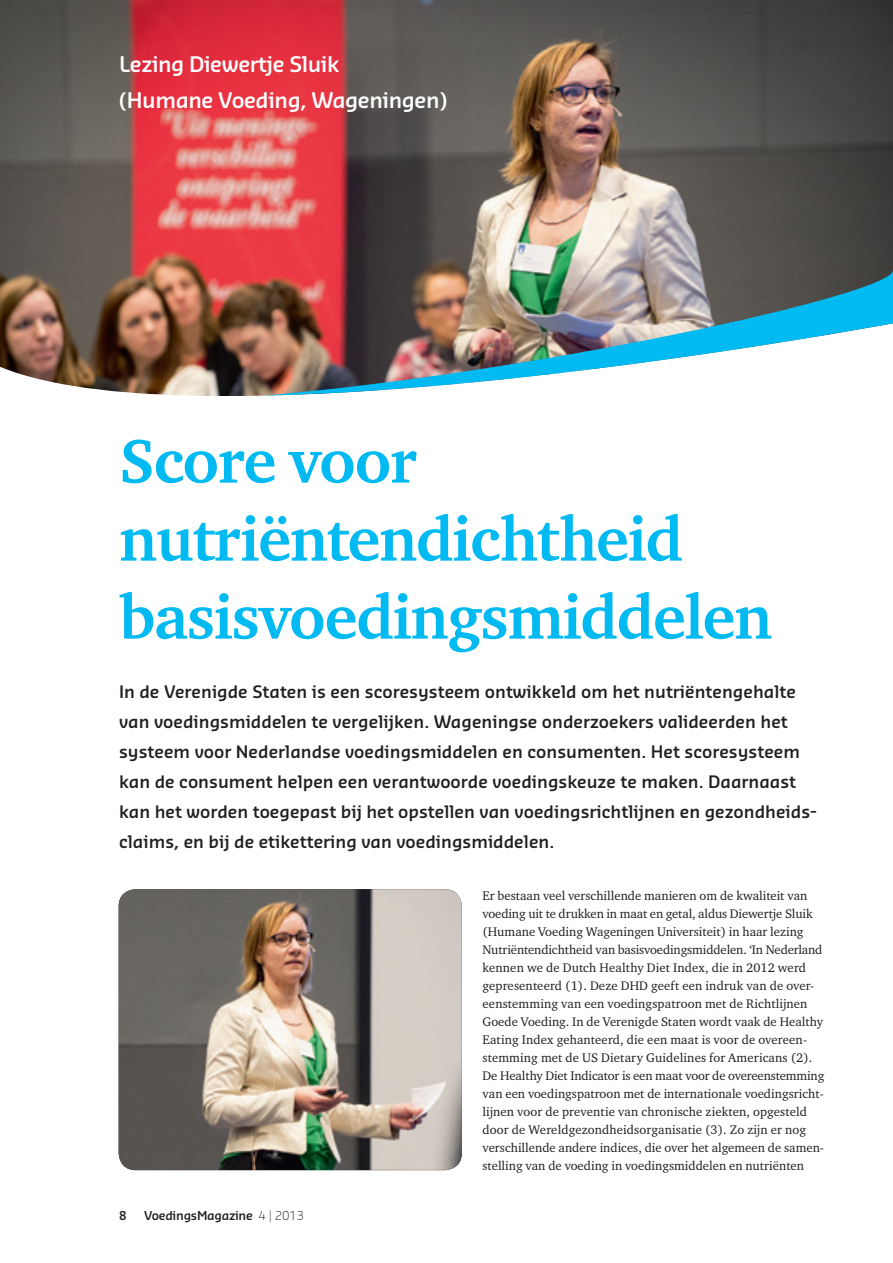
<style>
.page{position:relative;width:893px;height:1263px;background:#fff}
.page>*{position:absolute;margin:0;border:0;box-sizing:border-box;transform-origin:0 0}
.t1{font:700 63px/78px "Charter ITC Std";letter-spacing:-.02em;color:#00baf1}
.t2{font:600 21px/36px "Sansa Std";letter-spacing:-.02em;color:#fff}
.t3{font:600 16.8px/30px "Sansa Std";color:#231f20}
.t4{font:12.75px/18px "Charter ITC Std";color:#231f20}
.t5{font:600 12px "Sansa Std";letter-spacing:-.02em;color:#231f20}
.s1{font-weight:300}
</style>
<div class="page">
<img style="left:0;top:0;width:893px;height:270px">
<img style="left:0;top:270px;width:893px;height:126px">
<img style="left:119px;top:889px;width:343px;height:281px">
<h2 class="t2" style="left:119px;top:45px;width:330px">Lezing Diewertje Sluik<br>(Humane Voeding, Wageningen)</h2>
<h1 class="t1" style="left:119px;top:421px;width:655px">Score voor nutriëntendichtheid basisvoedingsmiddelen</h1>
<p class="t3" style="left:119px;top:676px;width:699px">In de Verenigde Staten is een scoresysteem ontwikkeld om het nutriëntengehalte van voedingsmiddelen te vergelijken. Wageningse onderzoekers valideerden het systeem voor Nederlandse voedingsmiddelen en consumenten. Het scoresysteem kan de consument helpen een verantwoorde voedingskeuze te maken. Daarnaast kan het worden toegepast bij het opstellen van voedingsrichtlijnen en gezondheids&shy;claims, en bij de etikettering van voedingsmiddelen.</p>
<p class="t5" style="left:119px;top:1207px;width:9px">8</p>
<p class="t5" style="left:144px;top:1207px;width:162px">VoedingsMagazine <span class="s1">4 | 2013</span></p>
<p class="t4" style="left:483px;top:886px;width:343px">Er bestaan veel verschillende manieren om de kwaliteit van voeding uit te drukken in maat en getal, aldus Diewertje Sluik (Humane Voeding Wageningen Universiteit) in haar lezing Nutriëntendichtheid van basisvoedingsmiddelen. ‘In Nederland kennen we de Dutch Healthy Diet Index, die in 2012 werd gepresenteerd (1). Deze DHD geeft een indruk van de over&shy;eenstemming van een voedingspatroon met de Richtlijnen Goede Voeding. In de Verenigde Staten wordt vaak de Healthy Eating Index gehanteerd, die een maat is voor de overeen&shy;stemming met de US Dietary Guidelines for Americans (2).<br>De Healthy Diet Indicator is een maat voor de overeenstemming van een voedingspatroon met de internationale voedingsricht&shy;lijnen voor de preventie van chronische ziekten, opgesteld door de Wereldgezondheidsorganisatie (3). Zo zijn er nog verschillende andere indices, die over het algemeen de samen&shy;stelling van de voeding in voedingsmiddelen en nutriënten</p>
</div>
